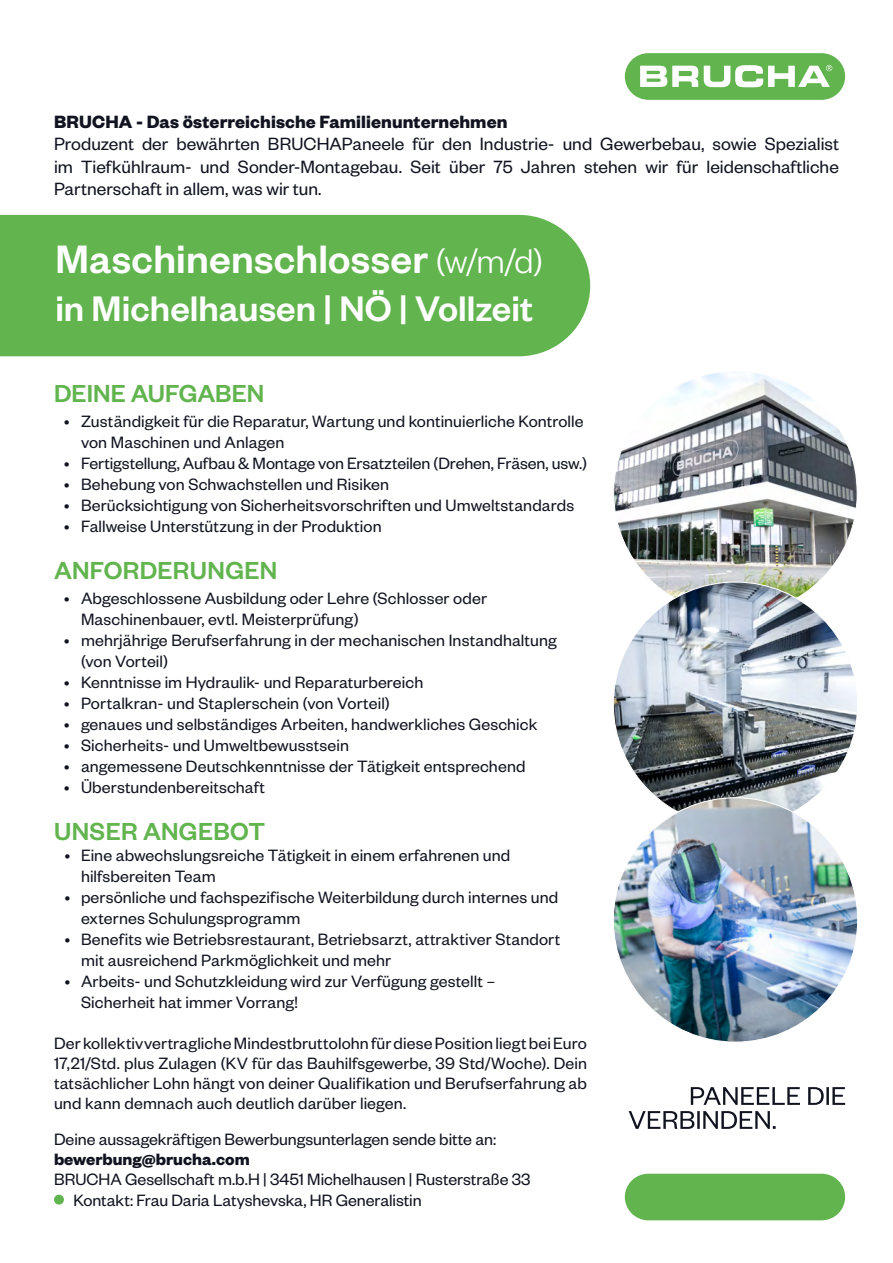
<style>
.page{position:relative;width:893px;height:1263px;background:#fff}
.page>*{position:absolute;margin:0;border:0;box-sizing:border-box;transform-origin:0 0}
.t1{font:500 43.5px "Founders Grotesk";letter-spacing:.005em;color:#fff}
.t2{font:500 39px "Founders Grotesk";color:#fff}
.t3{font:500 27px "Founders Grotesk";letter-spacing:.01em;color:#61b44e}
.t4{font:19.5px/22.5px "Founders Grotesk";color:#111420;text-align:justify}
.t5{font:700 19.5px "Founders Grotesk";letter-spacing:.005em;color:#111420}
.t6{font:18px/21px "Founders Grotesk";letter-spacing:.005em;color:#111420}
.t7{font:700 18px "Founders Grotesk";color:#111420}
.s1{font-weight:300;font-size:37.5px}
</style>
<div class="page">
<div style="left:625px;top:53px;width:220px;height:47px;background:#61b44e;border-radius:23px"></div>
<svg style="left:640px;top:66px;width:58px;height:21px"></svg>
<svg style="left:704px;top:65px;width:128px;height:22px"></svg>
<div style="left:0;top:215px;width:590px;height:141px;background:#61b44e"></div>
<div style="left:625px;top:1174px;width:220px;height:46px;background:#61b44e;border-radius:23px"></div>
<svg style="left:629px;top:1111px;width:147px;height:18px"></svg>
<svg style="left:691px;top:1087px;width:154px;height:18px"></svg>
<div style="left:54px;top:1194px;width:10px;height:10px;background:#61b44e;border-radius:50%"></div>
<img style="left:614px;top:371px;width:243px;height:244px;border-radius:122px">
<img style="left:613px;top:582px;width:245px;height:244px;border-radius:122px">
<img style="left:613px;top:798px;width:245px;height:244px;border-radius:122px">
<p class="t5" style="left:54px;top:109px;width:455px">BRUCHA - Das österreichische Familienunternehmen</p>
<p class="t4" style="left:54px;top:132px;width:786px">Produzent der bewährten BRUCHAPaneele für den Industrie- und Gewerbebau, sowie Spezialist im Tiefkühlraum- und Sonder-Montagebau. Seit über 75 Jahren stehen wir für leidenschaftliche Partnerschaft in allem, was wir tun.</p>
<h1 class="t1" style="left:55px;top:232px;width:489px">Maschinenschlosser <span class="s1">(w/m/d)</span></h1>
<h2 class="t2" style="left:55px;top:284px;width:479px">in Michelhausen | NÖ | Vollzeit</h2>
<h3 class="t3" style="left:54px;top:376px;width:212px">DEINE AUFGABEN</h3>
<p class="t6" style="left:81px;top:410px;width:504px;text-indent:-17px">• Zuständigkeit für die Reparatur, Wartung und kontinuierliche Kontrolle von Maschinen und Anlagen</p>
<p class="t6" style="left:64px;top:452px;width:524px">• Fertigstellung, Aufbau &amp; Montage von Ersatzteilen (Drehen, Fräsen, usw.)</p>
<p class="t6" style="left:64px;top:473px;width:327px">• Behebung von Schwachstellen und Risiken</p>
<p class="t6" style="left:64px;top:494px;width:512px">• Berücksichtigung von Sicherheitsvorschriften und Umweltstandards</p>
<p class="t6" style="left:64px;top:515px;width:319px">• Fallweise Unterstützung in der Produktion</p>
<h3 class="t3" style="left:54px;top:553px;width:225px">ANFORDERUNGEN</h3>
<p class="t6" style="left:81px;top:587px;width:407px;text-indent:-17px">• Abgeschlossene Ausbildung oder Lehre (Schlosser oder<br>Maschinenbauer, evtl. Meisterprüfung)</p>
<p class="t6" style="left:81px;top:629px;width:477px;text-indent:-17px">• mehrjährige Berufserfahrung in der mechanischen Instandhaltung (von Vorteil)</p>
<p class="t6" style="left:64px;top:671px;width:361px">• Kenntnisse im Hydraulik- und Reparaturbereich</p>
<p class="t6" style="left:64px;top:692px;width:327px">• Portalkran- und Staplerschein (von Vorteil)</p>
<p class="t6" style="left:64px;top:713px;width:475px">• genaues und selbständiges Arbeiten, handwerkliches Geschick</p>
<p class="t6" style="left:64px;top:734px;width:286px">• Sicherheits- und Umweltbewusstsein</p>
<p class="t6" style="left:64px;top:755px;width:463px">• angemessene Deutschkenntnisse der Tätigkeit entsprechend</p>
<p class="t6" style="left:64px;top:776px;width:202px">• Überstundenbereitschaft</p>
<h3 class="t3" style="left:54px;top:815px;width:213px">UNSER ANGEBOT</h3>
<p class="t6" style="left:81px;top:844px;width:431px;text-indent:-17px">• Eine abwechslungsreiche Tätigkeit in einem erfahrenen und hilfsbereiten Team</p>
<p class="t6" style="left:81px;top:886px;width:479px;text-indent:-17px">• persönliche und fachspezifische Weiterbildung durch internes und externes Schulungsprogramm</p>
<p class="t6" style="left:81px;top:928px;width:481px;text-indent:-17px">• Benefits wie Betriebsrestaurant, Betriebsarzt, attraktiver Standort mit ausreichend Parkmöglichkeit und mehr</p>
<p class="t6" style="left:81px;top:970px;width:416px;text-indent:-17px">• Arbeits- und Schutzkleidung wird zur Verfügung gestellt –<br>Sicherheit hat immer Vorrang!</p>
<p class="t6" style="left:54px;top:1032px;width:535px;line-height:20.1px;text-align:justify">Der kollektivvertragliche Mindestbruttolohn für diese Position liegt bei Euro 17,21/Std. plus Zulagen (KV für das Bauhilfsgewerbe, 39 Std/Woche). Dein tatsächlicher Lohn hängt von deiner Qualifikation und Berufserfahrung ab und kann demnach auch deutlich darüber liegen.</p>
<p class="t6" style="left:54px;top:1127px;width:444px">Deine aussagekräftigen Bewerbungsunterlagen sende bitte an:</p>
<p class="t7" style="left:54px;top:1148px;width:197px">bewerbung@brucha.com</p>
<p class="t6" style="left:73px;top:1168px;width:459px;line-height:20.4px;text-indent:-19px">BRUCHA Gesellschaft m.b.H | 3451 Michelhausen | Rusterstraße 33<br>Kontakt: Frau Daria Latyshevska, HR Generalistin</p>
</div>
